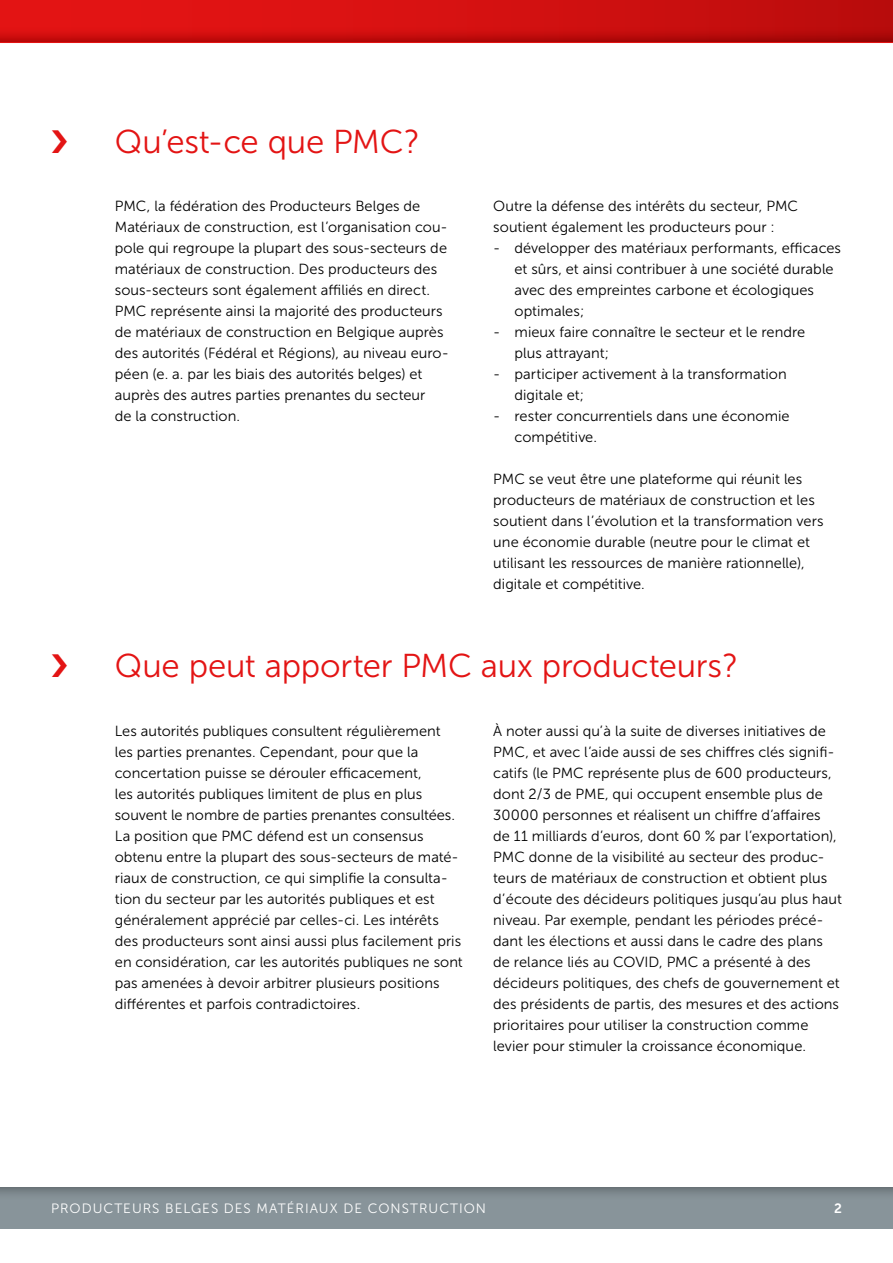
<style>
.page{position:relative;width:893px;height:1263px;background:#fff}
.page>*{position:absolute;margin:0;border:0;box-sizing:border-box;transform-origin:0 0}
.t1{font:33px "Museo Sans 300";letter-spacing:-.005em;color:#e31414}
.t2{font:14.7px/21px "Museo Sans 300";letter-spacing:.005em;color:#000}
.t3{font:13.5px "Museo Sans 300";letter-spacing:.075em;color:#fff}
.t4{font:13.5px "Museo Sans 700";color:#fff}
</style>
<div class="page">
<div style="left:0;top:0;width:893px;height:45px;background:#b40b0b;opacity:.9"></div>
<div style="left:0;top:1186px;width:893px;height:43px;background:#88949a"></div>
<div style="left:0;top:1142px;width:893px;height:59px;background:#000;opacity:.5"></div>
<div style="left:0;top:1157px;width:893px;height:29px;background:#fff"></div>
<div style="left:0;top:1118px;width:893px;height:43px;background:#fff"></div>
<hr style="left:0;top:42px;width:893px;height:1px;background:#e31414">
<h1 class="t1" style="left:115px;top:123px;width:307px">Qu’est-ce que PMC ?</h1>
<p class="t2" style="left:115px;top:196px;width:334px">PMC, la fédération des Producteurs Belges de Matériaux de construction, est l’organisation cou&shy;pole qui regroupe la plupart des sous-secteurs de matériaux de construction. Des producteurs des sous-secteurs sont également affiliés en direct.<br>PMC représente ainsi la majorité des producteurs de matériaux de construction en Belgique auprès des autorités (Fédéral et Régions), au niveau euro&shy;péen (e. a. par les biais des autorités belges) et auprès des autres parties prenantes du secteur<br>de la construction.</p>
<p class="t2" style="left:493px;top:196px;width:306px">Outre la défense des intérêts du secteur, PMC soutient également les producteurs pour :</p>
<p class="t2" style="left:514px;top:238px;width:328px;text-indent:-21px">- développer des matériaux performants, efficaces et sûrs, et ainsi contribuer à une société durable avec des empreintes carbone et écologiques optimales ;</p>
<p class="t2" style="left:514px;top:322px;width:292px;text-indent:-21px">- mieux faire connaître le secteur et le rendre plus attrayant ;</p>
<p class="t2" style="left:514px;top:364px;width:274px;text-indent:-21px">- participer activement à la transformation digitale et ;</p>
<p class="t2" style="left:514px;top:406px;width:277px;text-indent:-21px">- rester concurrentiels dans une économie compétitive.</p>
<p class="t2" style="left:493px;top:469px;width:332px">PMC se veut être une plateforme qui réunit les producteurs de matériaux de construction et les soutient dans l’évolution et la transformation vers une économie durable (neutre pour le climat et utilisant les ressources de manière rationnelle), digitale et compétitive.</p>
<h1 class="t1" style="left:115px;top:648px;width:625px">Que peut apporter PMC aux producteurs ?</h1>
<p class="t2" style="left:115px;top:721px;width:350px">Les autorités publiques consultent régulièrement<br>les parties prenantes. Cependant, pour que la concertation puisse se dérouler efficacement,<br>les autorités publiques limitent de plus en plus souvent le nombre de parties prenantes consultées.<br>La position que PMC défend est un consensus obtenu entre la plupart des sous-secteurs de maté&shy;riaux de construction, ce qui simplifie la consulta&shy;tion du secteur par les autorités publiques et est généralement apprécié par celles-ci. Les intérêts des producteurs sont ainsi aussi plus facilement pris en considération, car les autorités publiques ne sont pas amenées à devoir arbitrer plusieurs positions différentes et parfois contradictoires.</p>
<p class="t2" style="left:493px;top:721px;width:350px">À noter aussi qu’à la suite de diverses initiatives de PMC, et avec l’aide aussi de ses chiffres clés signifi&shy;catifs (le PMC représente plus de 600 producteurs, dont 2/3 de PME, qui occupent ensemble plus de 30 000 personnes et réalisent un chiffre d’affaires<br>de 11 milliards d’euros, dont 60 % par l’exportation), PMC donne de la visibilité au secteur des produc&shy;teurs de matériaux de construction et obtient plus d’écoute des décideurs politiques jusqu’au plus haut niveau. Par exemple, pendant les périodes précé&shy;dant les élections et aussi dans le cadre des plans de relance liés au COVID, PMC a présenté à des décideurs politiques, des chefs de gouvernement et des présidents de partis, des mesures et des actions prioritaires pour utiliser la construction comme levier pour stimuler la croissance économique.</p>
<p class="t3" style="left:51px;top:1201px;width:437px">PRODUCTEURS BELGES DES MATÉRIAUX DE CONSTRUCTION</p>
<p class="t4" style="left:834px;top:1200px;width:9px">2</p>
</div>
